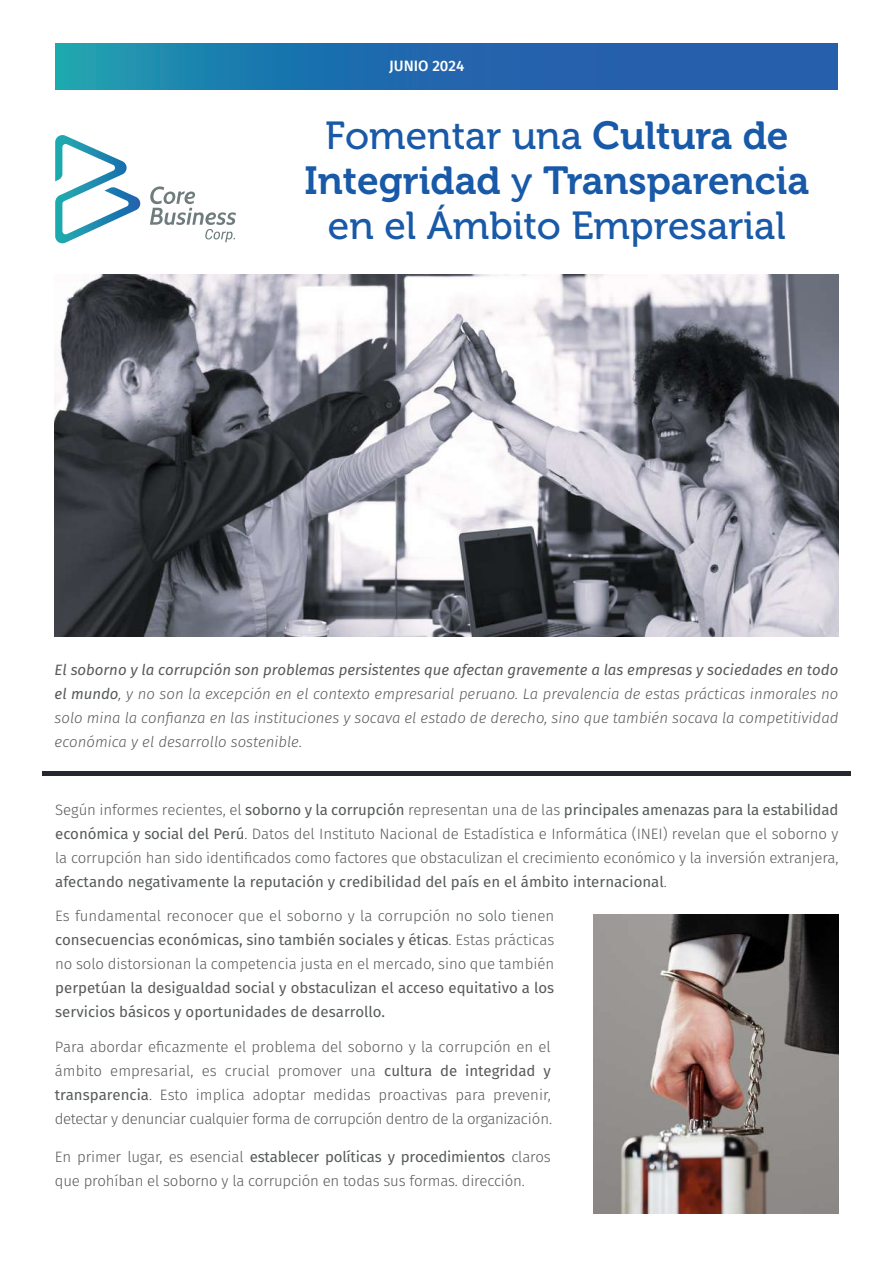
<style>
.page{position:relative;width:893px;height:1263px;background:#fff}
.page>*{position:absolute;margin:0;border:0;box-sizing:border-box;transform-origin:0 0}
.t1{font:39px "Museo 500";color:#1859a8}
.t2{font:39px "Museo 700";color:#1859a8}
.t3{font:300 15px/24px "Fira Sans";letter-spacing:-.015em;color:#575a5b;text-align:justify}
.t4{font:italic 300 15px/24px "Fira Sans";color:#575a5b;text-align:justify}
.t5{font:15px/24px "Fira Sans";color:#575a5b}
.t6{font:500 15px "Fira Sans";color:#fff}
.s1{font-family:"Museo 700"}
.s2{font-family:"Museo 500"}
.s3{font-weight:400}
</style>
<div class="page">
<svg style="left:55px;top:43px;width:783px;height:46px;background:#216fad"></svg>
<svg style="left:55px;top:135px;width:85px;height:108px"></svg>
<svg style="left:150px;top:186px;width:86px;height:56px"></svg>
<hr style="left:42px;top:772px;width:809px;height:3px;background:#262830">
<img style="left:594px;top:914px;width:244px;height:299px">
<img style="left:55px;top:275px;width:783px;height:362px">
<p class="t6" style="left:389px;top:53px;width:77px">JUNIO 2024</p>
<h1 class="t1" style="left:325px;top:114px;width:465px">Fomentar una <span class="s1">Cultura de</span></h1>
<h1 class="t2" style="left:305px;top:158px;width:506px">Integridad <span class="s2">y</span> Transparencia</h1>
<h1 class="t1" style="left:328px;top:204px;width:459px">en el Ámbito Empresarial</h1>
<p class="t4" style="left:55px;top:657px;width:785px"><span class="s3">El soborno y la corrupción son problemas persistentes que afectan gravemente a las empresas y sociedades en todo el mundo</span>, y no son la excepción en el contexto empresarial peruano. La prevalencia de estas prácticas inmorales no solo mina la confianza en las instituciones y socava el estado de derecho, sino que también socava la competitividad económica y el desarrollo sostenible.</p>
<p class="t3" style="left:55px;top:797px;width:785px">Según informes recientes, el <span class="s3">soborno y la corrupción</span> representan una de las <span class="s3">principales amenazas para la estabilidad económica y social del Perú</span>. Datos del Instituto Nacional de Estadística e Informática (INEI) revelan que el soborno y la corrupción han sido identificados como factores que obstaculizan el crecimiento económico y la inversión extranjera, <span class="s3">afectando negativamente la reputación y credibilidad del país en el ámbito internacional</span>.</p>
<p class="t3" style="left:55px;top:904px;width:501px">Es fundamental reconocer que el soborno y la corrupción no solo tienen <span class="s3">consecuencias económicas, sino también sociales y éticas</span>. Estas prácticas no solo distorsionan la competencia justa en el mercado, sino que también</p>
<p class="t5" style="left:55px;top:975px;width:501px">perpetúan la desigualdad social y obstaculizan el acceso equitativo a los servicios básicos y oportunidades de desarrollo.</p>
<p class="t3" style="left:55px;top:1035px;width:499px">Para abordar eficazmente el problema del soborno y la corrupción en el ámbito empresarial, es crucial promover una <span class="s3">cultura de integridad y transparencia</span>. Esto implica adoptar medidas proactivas para prevenir, detectar y denunciar cualquier forma de corrupción dentro de la organización.</p>
<p class="t3" style="left:55px;top:1144px;width:497px">En primer lugar, es esencial <span class="s3">establecer políticas y procedimientos</span> claros que prohíban el soborno y la corrupción en todas sus formas. dirección.</p>
</div>
